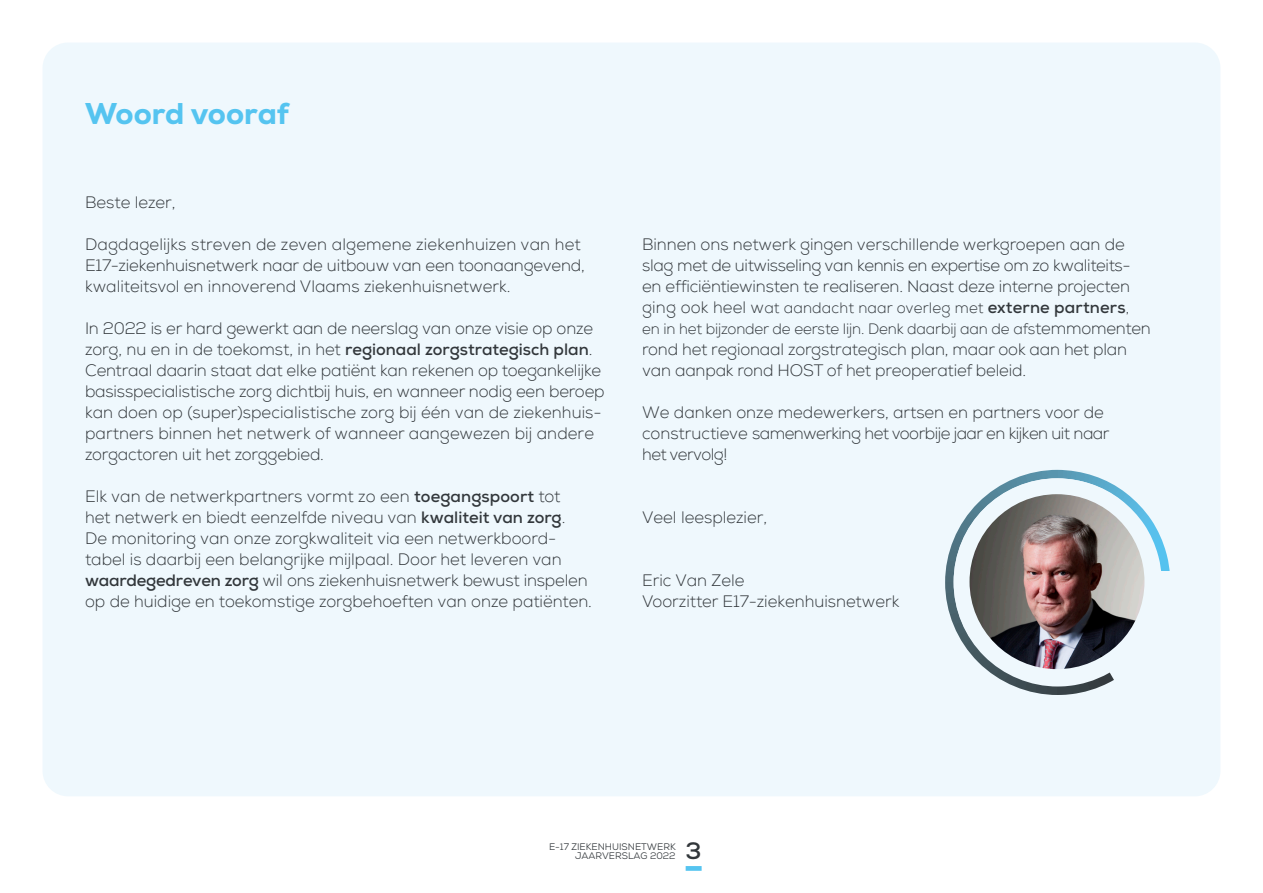
<style>
.page{position:relative;width:1263px;height:893px;background:#fff}
.page>*{position:absolute;margin:0;border:0;box-sizing:border-box;transform-origin:0 0}
.titel{font:800 30px "Nexa W01";color:#55c4f0}
.t1{font:700 23.7px "Nexa W01";color:#32373b}
.t2{font:300 16.5px/21px "Nexa W01";letter-spacing:-.005em;color:#32373b}
.t3{font:300 15px/21px "Nexa W01";letter-spacing:-.01em;color:#32373b}
.t4{font:9.45px/9.4px "Nexa W01";color:#32373b;text-align:right}
.s1{font-weight:700}
.s2{font-size:16.5px}
.s3{font-weight:700;font-size:16.5px}
</style>
<div class="page">
<div style="left:686px;top:866px;width:16px;height:5px;background:#55c4f0"></div>
<div style="left:43px;top:43px;width:1177px;height:753px;background:#eff8fd;border-radius:26px"></div>
<svg style="left:945px;top:470px;width:178px;height:225px"></svg>
<svg style="left:1152px;top:521px;width:18px;height:50px"></svg>
<img style="left:967px;top:491px;width:185px;height:186px">
<div style="left:954px;top:478px;width:206px;height:207px;border:16px solid #eff8fd;border-radius:50%"></div>
<p class="titel" style="left:85px;top:96px;width:206px">Woord vooraf</p>
<p class="t2" style="left:85px;top:193px;width:92px">Beste lezer,</p>
<p class="t2" style="left:85px;top:235px;width:501px">Dagdagelijks streven de zeven algemene ziekenhuizen van het<br>E17-ziekenhuisnetwerk naar de uitbouw van een toonaangevend, kwaliteitsvol en innoverend Vlaams ziekenhuisnetwerk.</p>
<p class="t2" style="left:85px;top:319px;width:521px">In 2022 is er hard gewerkt aan de neerslag van onze visie op onze zorg, nu en in de toekomst, in het <span class="s1">regionaal zorgstrategisch plan</span>.<br>Centraal daarin staat dat elke patiënt kan rekenen op toegankelijke basisspecialistische zorg dichtbij huis, en wanneer nodig een beroep kan doen op (super)specialistische zorg bij één van de ziekenhuis&shy;partners binnen het netwerk of wanneer aangewezen bij andere zorgactoren uit het zorggebied.</p>
<p class="t2" style="left:85px;top:487px;width:508px">Elk van de netwerkpartners vormt zo een <span class="s1">toegangspoort</span> tot<br>het netwerk en biedt eenzelfde niveau van <span class="s1">kwaliteit van zorg</span>.<br>De monitoring van onze zorgkwaliteit via een netwerkboord&shy;tabel is daarbij een belangrijke mijlpaal. Door het leveren van <span class="s1">waardegedreven zorg</span> wil ons ziekenhuisnetwerk bewust inspelen op de huidige en toekomstige zorgbehoeften van onze patiënten.</p>
<p class="t2" style="left:642px;top:235px;width:490px">Binnen ons netwerk gingen verschillende werkgroepen aan de slag met de uitwisseling van kennis en expertise om zo kwaliteits&shy;en efficiëntiewinsten te realiseren. Naast deze interne projecten</p>
<p class="t3" style="left:642px;top:298px;width:510px"><span class="s2">ging ook heel w</span>at aandacht naar overleg met <span class="s3">externe partners</span>,<br>en in het bijzonder de eerste lijn. Denk daarbij aan de afs<span class="s2">temmomenten</span></p>
<p class="t2" style="left:642px;top:340px;width:486px">rond het regionaal zorgstrategisch plan, maar ook aan het plan van aanpak rond HOST of het preoperatief beleid.</p>
<p class="t2" style="left:642px;top:403px;width:469px">We danken onze medewerkers, artsen en partners voor de constructieve samenwerking het voorbije jaar en kijken uit naar het vervolg!</p>
<p class="t2" style="left:642px;top:508px;width:127px">Veel leesplezier,</p>
<p class="t2" style="left:642px;top:571px;width:104px">Eric Van Zele</p>
<p class="t2" style="left:642px;top:592px;width:259px">Voorzitter E17-ziekenhuisnetwerk</p>
<p class="t4" style="left:549px;top:842px;width:128px">E-17 ZIEKENHUISNETWERK<br>JAARVERSLAG 2022</p>
<h2 class="t1" style="left:686px;top:837px;width:17px">3</h2>
</div>
